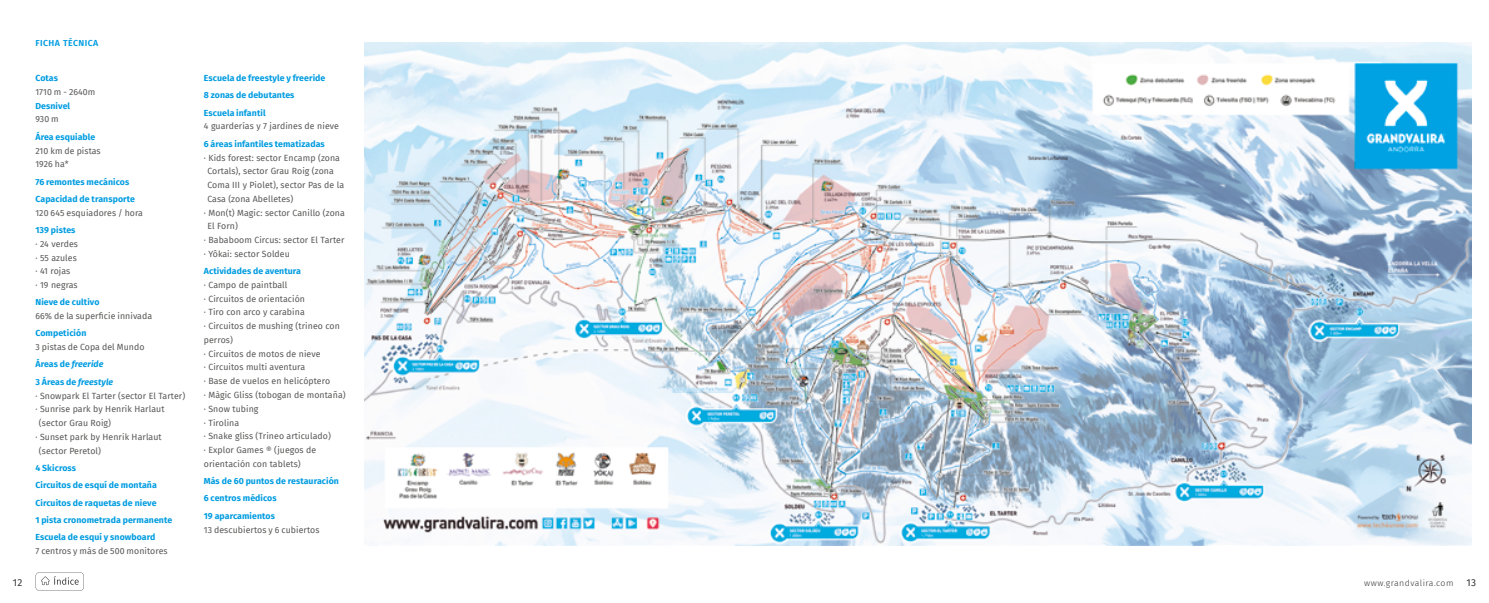
<style>
.page{position:relative;width:1489px;height:603px;background:#fff}
.page>*{position:absolute;margin:0;border:0;box-sizing:border-box;transform-origin:0 0}
.t1{font:10px "Fira Sans";color:#373636}
.t2{font:8.75px/13.8px "Fira Sans";letter-spacing:.01em;color:#575756}
.t3{font:700 8.75px/17.2px "Fira Sans";letter-spacing:.01em;color:#009ce1}
.t4{font:300 8.75px "Fira Sans";letter-spacing:.05em;color:#373636}
.t5{font:600 8.75px "Fira Sans";letter-spacing:.05em;color:#009ce1}
.s1{font-weight:700;color:#009ce1}
.s2{font-weight:700;font-style:italic;color:#009ce1}
</style>
<div class="page">
<svg style="left:35px;top:572px;width:49px;height:18px"></svg>
<img style="left:364px;top:43px;width:1106px;height:502px">
<p class="t1" style="left:13px;top:575px;width:11px">12</p>
<p class="t5" style="left:35px;top:36px;width:64px">FICHA TÉCNICA</p>
<p class="t3" style="left:35px;top:69px;width:24px">Cotas</p>
<p class="t2" style="left:35px;top:85px;width:61px">1710 m - 2640m</p>
<p class="t3" style="left:35px;top:96px;width:36px">Desnivel</p>
<p class="t2" style="left:35px;top:112px;width:25px">930 m</p>
<p class="t3" style="left:35px;top:127px;width:61px">Área esquiable</p>
<p class="t2" style="left:35px;top:143px;width:67px">210 km de pistas<br>1926 ha*</p>
<p class="t3" style="left:35px;top:172px;width:101px">76 remontes mecánicos<br>Capacidad de transporte</p>
<p class="t2" style="left:35px;top:205px;width:109px">120 645 esquiadores / hora</p>
<p class="t3" style="left:35px;top:220px;width:42px">139 pistes</p>
<p class="t2" style="left:35px;top:236px;width:44px">· 24 verdes · 55 azules · 41 rojas<br>· 19 negras</p>
<p class="t3" style="left:35px;top:293px;width:66px">Nieve de cultivo</p>
<p class="t2" style="left:35px;top:309px;width:118px">66% de la superficie innivada</p>
<p class="t3" style="left:35px;top:324px;width:52px">Competición</p>
<p class="t2" style="left:35px;top:338px;width:111px;line-height:17.2px">3 pistas de Copa del Mundo<br><span class="s1">Áreas de</span> <span class="s2">freeride<br></span><span class="s1">3 Áreas de</span> <span class="s2">freestyle</span></p>
<p class="t2" style="left:35px;top:388px;width:151px">· Snowpark El Tarter (sector El Tarter)</p>
<p class="t2" style="left:35px;top:402px;width:131px">· Sunrise park by Henrik Harlaut</p>
<p class="t2" style="left:39px;top:415px;width:74px">(sector Grau Roig)</p>
<p class="t2" style="left:35px;top:429px;width:128px">· Sunset park by Henrik Harlaut</p>
<p class="t2" style="left:39px;top:443px;width:64px">(sector Peretol)</p>
<p class="t3" style="left:35px;top:458px;width:138px">4 Skicross<br>Circuitos de esquí de montaña<br>Circuitos de raquetas de nieve<br>1 pista cronometrada permanente<br>Escuela de esquí y snowboard</p>
<p class="t2" style="left:35px;top:543px;width:134px">7 centros y más de 500 monitores</p>
<p class="t3" style="left:204px;top:69px;width:123px">Escuela de freestyle y freeride<br>8 zonas de debutantes<br>Escuela infantil</p>
<p class="t2" style="left:204px;top:119px;width:137px">4 guarderías y 7 jardines de nieve</p>
<p class="t3" style="left:204px;top:134px;width:122px">6 áreas infantiles tematizadas</p>
<p class="t2" style="left:204px;top:150px;width:138px">· Kids forest: sector Encamp (zona</p>
<p class="t2" style="left:207px;top:164px;width:128px">Cortals), sector Grau Roig (zona</p>
<p class="t2" style="left:207px;top:178px;width:138px">Coma III y Piolet), sector Pas de la</p>
<p class="t2" style="left:207px;top:191px;width:87px">Casa (zona Abelletes)</p>
<p class="t2" style="left:204px;top:205px;width:142px">· Mon(t) Magic: sector Canillo (zona</p>
<p class="t2" style="left:207px;top:219px;width:32px">El Forn)</p>
<p class="t2" style="left:204px;top:233px;width:142px">· Bababoom Circus: sector El Tarter</p>
<p class="t2" style="left:204px;top:246px;width:88px">· Yôkai: sector Soldeu</p>
<p class="t3" style="left:204px;top:262px;width:99px">Actividades de aventura</p>
<p class="t2" style="left:204px;top:277px;width:143px">· Campo de paintball<br>· Circuitos de orientación<br>· Tiro con arco y carabina<br>· Circuitos de mushing (trineo con perros)<br>· Circuitos de motos de nieve<br>· Circuitos multi aventura<br>· Base de vuelos en helicóptero<br>· Màgic Gliss (tobogan de montaña) · Snow tubing<br>· Tirolina<br>· Snake gliss (Trineo articulado)<br>· Explor Games ® (juegos de orientación con tablets)</p>
<p class="t3" style="left:204px;top:471px;width:137px">Más de 60 puntos de restauración<br>6 centros médicos<br>19 aparcamientos</p>
<p class="t2" style="left:204px;top:522px;width:117px">13 descubiertos y 6 cubiertos</p>
<p class="t4" style="left:1363px;top:576px;width:91px">www.grandvalira.com</p>
<p class="t1" style="left:1466px;top:575px;width:11px">13</p>
</div>
